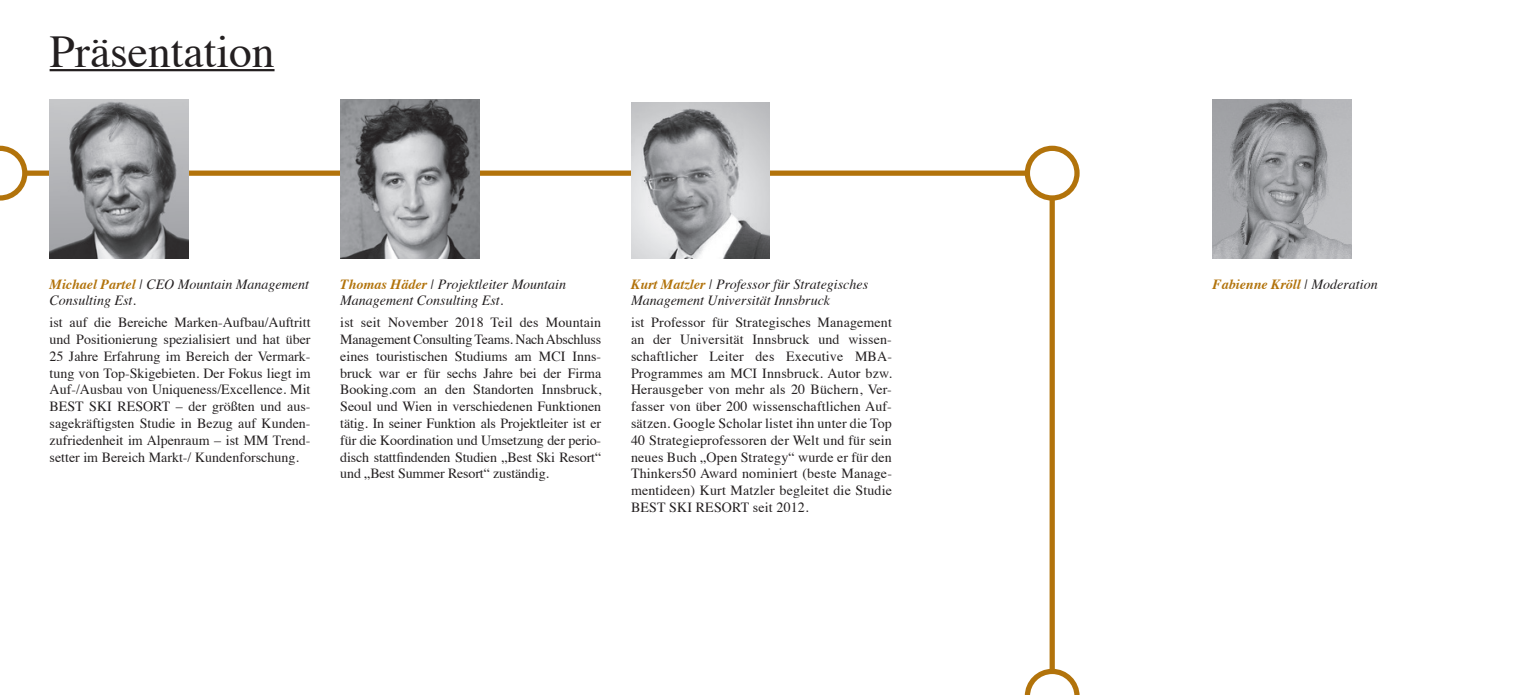
<style>
.page{position:relative;width:1523px;height:695px;background:#fff}
.page>*{position:absolute;margin:0;border:0;box-sizing:border-box;transform-origin:0 0}
.t1{font:45.5px "Times";color:#231f20}
.t2{font:14px/16.8px "Times";color:#231f20;text-align:justify}
.t3{font:italic 14px/16.8px "Times";color:#231f20}
.t4{font:italic 700 14px "Times";color:#b2730b}
.s1{font-weight:700;color:#b2730b}
.s2{font-weight:400;color:#231f20}
</style>
<div class="page">
<div style="left:0;top:170px;width:1029px;height:6px;background:#b2730b"></div>
<div style="left:1050px;top:174px;width:5px;height:520px;background:#b2730b"></div>
<svg style="left:0;top:146px;width:27px;height:54px"></svg>
<div style="left:1027px;top:148px;width:50px;height:50px;background:#fff;border-radius:50%"></div>
<div style="left:1025px;top:146px;width:55px;height:54px;border:5px solid #b2730b;border-radius:50%"></div>
<svg style="left:1025px;top:668px;width:55px;height:26px"></svg>
<img style="left:50px;top:99px;width:139px;height:159px">
<img style="left:340px;top:99px;width:139px;height:159px">
<img style="left:631px;top:102px;width:139px;height:156px">
<img style="left:1212px;top:99px;width:139px;height:159px">
<hr style="left:50px;top:69px;width:225px;height:2px;background:#231f20">
<h1 class="t1" style="left:50px;top:9px;width:226px">Präsentation</h1>
<p class="t3" style="left:50px;top:274px;width:261px"><span class="s1">Michael Partel</span> | CEO Mountain Management<br>Consulting Est.</p>
<p class="t2" style="left:50px;top:313px;width:262px">ist auf die Bereiche Marken-Aufbau/Auftritt und Positionierung spezialisiert und hat über 25 Jahre Erfahrung im Bereich der Vermark&shy;tung von Top-Skigebieten. Der Fokus liegt im Auf-/Ausbau von Uniqueness/Excellence. Mit BEST SKI RESORT – der größten und aus&shy;sagekräftigsten Studie in Bezug auf Kunden&shy;zufriedenheit im Alpenraum – ist MM Trend&shy;setter im Bereich Markt-/ Kundenforschung.</p>
<p class="t3" style="left:340px;top:274px;width:227px"><span class="s1">Thomas Häder</span> | Projektleiter Mountain<br>Management Consulting Est.</p>
<p class="t2" style="left:340px;top:313px;width:262px">ist seit November 2018 Teil des Mountain Management Consulting Teams. Nach Abschluss eines touristischen Studiums am MCI Inns&shy;bruck war er für sechs Jahre bei der Firma Booking.com an den Standorten Innsbruck, Seoul und Wien in verschiedenen Funktionen tätig. In seiner Funktion als Projektleiter ist er für die Koordination und Umsetzung der perio&shy;disch stattfindenden Studien „Best Ski Resort“ und „Best Summer Resort“ zuständig.</p>
<p class="t3" style="left:631px;top:274px;width:239px"><span class="s1">Kurt Matzler</span> | Professor für Strategisches<br>Management Universität Innsbruck</p>
<p class="t2" style="left:631px;top:313px;width:262px">ist Professor für Strategisches Management an der Universität Innsbruck und wissen&shy;schaftlicher Leiter des Executive MBA-Programmes am MCI Innsbruck. Autor bzw.<br>Herausgeber von mehr als 20 Büchern, Ver&shy;fasser von über 200 wissenschaftlichen Auf&shy;sätzen. Google Scholar listet ihn unter die Top 40 Strategieprofessoren der Welt und für sein neues Buch „Open Strategy“ wurde er für den Thinkers50 Award nominiert (beste Manage&shy;mentideen) Kurt Matzler begleitet die Studie BEST SKI RESORT seit 2012.</p>
<p class="t4" style="left:1212px;top:270px;width:167px">Fabienne Kröll <span class="s2">| Moderation</span></p>
</div>
